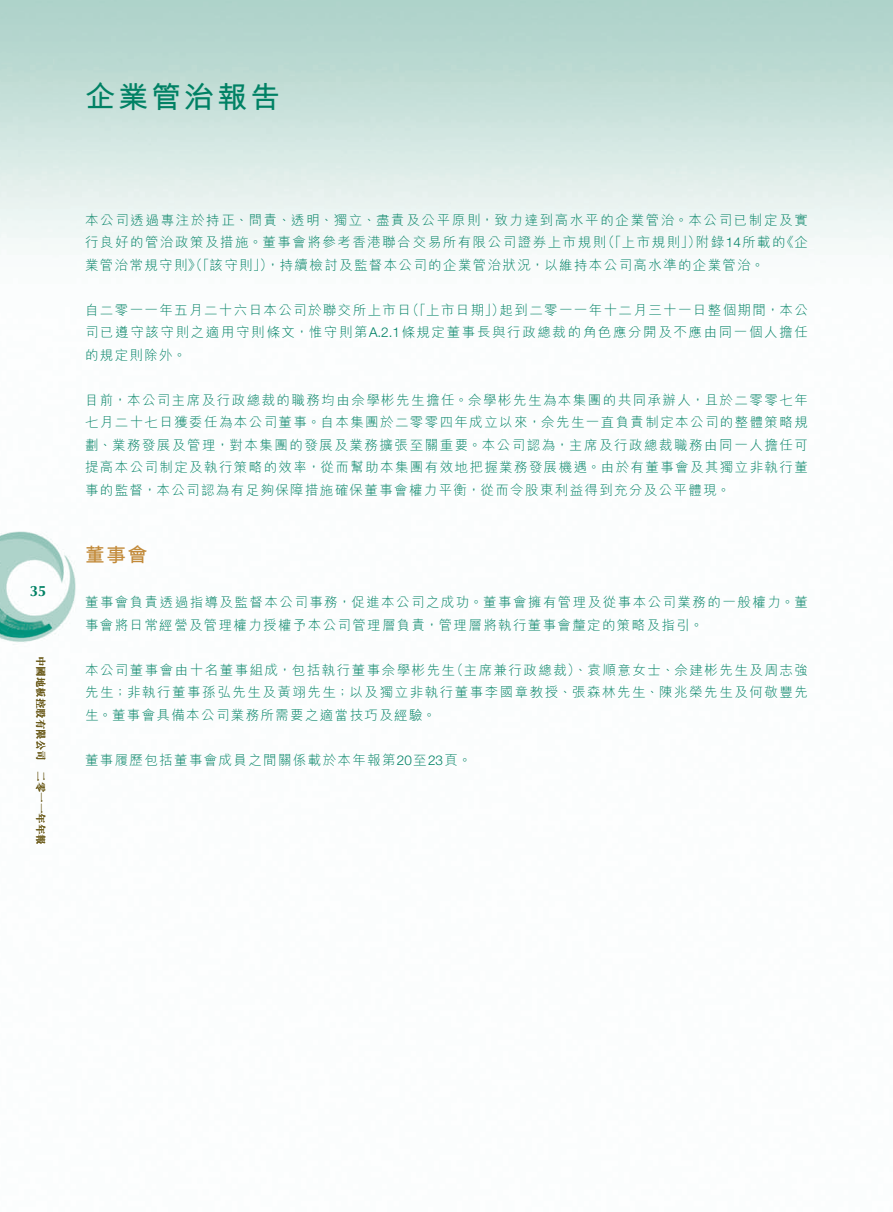
<style>
.page{position:relative;width:893px;height:1212px;background:#fff}
.page>*{position:absolute;margin:0;border:0;box-sizing:border-box;transform-origin:0 0}
.t1{font:700 30px "M Hei HK";letter-spacing:.1em;color:#008164}
.t2{font:700 19.5px "M Hei HK";color:#c28a39}
.t3{font:700 15px "Optima LT Std";color:#008164}
.t4{font:300 13.5px/22.5px "M Hei HK";letter-spacing:.1em;color:#008164;text-align:justify}
.t5{font:700 10.5px "M Sung HK";color:#6c5c1c}
.s1{font-family:"Helvetica Neue LT Std"}
</style>
<div class="page">
<img style="left:0;top:0;width:893px;height:645px">
<h1 class="t1" style="left:85px;top:85px;width:196px">企業管治報告</h1>
<p class="t3" style="left:30px;top:585px;width:18px">35</p>
<p class="t5" style="left:45px;top:656px;width:190px;rotate:90deg">中國地板控股有限公司 二零一一年年報</p>
<p class="t4" style="left:85px;top:210px;width:724px">本公司透過專注於持正、問責、透明、獨立、盡責及公平原則，致力達到高水平的企業管治。本公司已制定及實行良好的管治政策及措施。董事會將參考香港聯合交易所有限公司證券上市規則（「上市規則」）附錄<span class="s1">14</span>所載的《企業管治常規守則》（「該守則」），持續檢討及監督本公司的企業管治狀況，以維持本公司高水準的企業管治。</p>
<p class="t4" style="left:85px;top:300px;width:724px">自二零一一年五月二十六日本公司於聯交所上市日（「上市日期」）起到二零一一年十二月三十一日整個期間，本公司已遵守該守則之適用守則條文，惟守則第<span class="s1">A.2.1</span>條規定董事長與行政總裁的角色應分開及不應由同一個人擔任的規定則除外。</p>
<p class="t4" style="left:85px;top:390px;width:724px">目前，本公司主席及行政總裁的職務均由佘學彬先生擔任。佘學彬先生為本集團的共同承辦人，且於二零零七年七月二十七日獲委任為本公司董事。自本集團於二零零四年成立以來，佘先生一直負責制定本公司的整體策略規劃、業務發展及管理，對本集團的發展及業務擴張至關重要。本公司認為，主席及行政總裁職務由同一人擔任可提高本公司制定及執行策略的效率，從而幫助本集團有效地把握業務發展機遇。由於有董事會及其獨立非執行董事的監督，本公司認為有足夠保障措施確保董事會權力平衡，從而令股東利益得到充分及公平體現。</p>
<h2 class="t2" style="left:85px;top:547px;width:64px">董事會</h2>
<p class="t4" style="left:85px;top:593px;width:724px">董事會負責透過指導及監督本公司事務，促進本公司之成功。董事會擁有管理及從事本公司業務的一般權力。董事會將日常經營及管理權力授權予本公司管理層負責，管理層將執行董事會釐定的策略及指引。</p>
<p class="t4" style="left:85px;top:660px;width:724px">本公司董事會由十名董事組成，包括執行董事佘學彬先生（主席兼行政總裁）、袁順意女士、佘建彬先生及周志強先生；非執行董事孫弘先生及黃翊先生；以及獨立非執行董事李國章教授、張森林先生、陳兆榮先生及何敬豐先生。董事會具備本公司業務所需要之適當技巧及經驗。</p>
<p class="t4" style="left:85px;top:750px;width:388px">董事履歷包括董事會成員之間關係載於本年報第<span class="s1">20</span>至<span class="s1">23</span>頁。</p>
</div>
